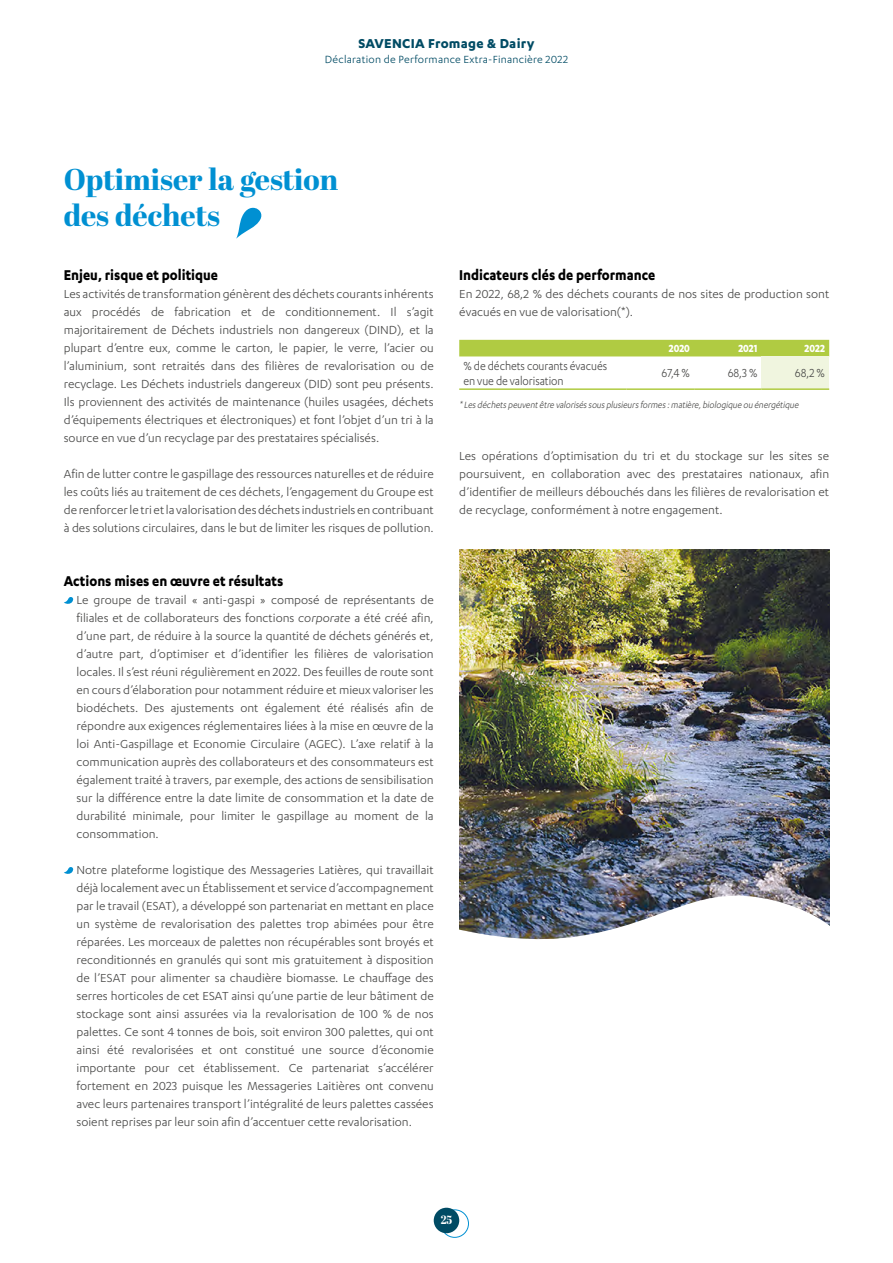
<style>
.page{position:relative;width:893px;height:1263px;background:#fff}
.page>*{position:absolute;margin:0;border:0;box-sizing:border-box;transform-origin:0 0}
.t1{font:800 30px/36px "Abril Display";color:#0090d2}
.t2{font:700 16.5px "Karbon";color:#000;scale:.9 1}
.t3{font:700 15px "Karbon";letter-spacing:.02em;color:#004b64}
.t4{font:13.5px/18px "Karbon";color:#4a4a49;text-align:justify}
.t5{font:13.5px/15px "Karbon";color:#4a4a49;scale:.9 1}
.t6{font:12px "Karbon";letter-spacing:.02em;color:#004b64}
.t7{font:700 12px "Karbon";color:#fff;scale:.9 1}
.t8{font:800 12px "Abril Display";color:#fff;scale:.9 1}
.t9{font:italic 10.5px "Karbon";color:#4a4a49;scale:.9 1}
.s1{font-style:italic}
</style>
<div class="page">
<img style="left:459px;top:550px;width:370px;height:332px">
<img style="left:459px;top:882px;width:371px;height:58px">
<svg style="left:64px;top:597px;width:9px;height:7px"></svg>
<svg style="left:64px;top:867px;width:9px;height:7px"></svg>
<div style="left:459px;top:340px;width:370px;height:16px;background:#b0cb42"></div>
<div style="left:762px;top:356px;width:67px;height:33px;background:#f0f5df"></div>
<hr style="left:459px;top:388px;width:168px;height:2px;background:#b0cb42">
<hr style="left:627px;top:388px;width:67px;height:2px;background:#b0cb42">
<hr style="left:694px;top:388px;width:68px;height:2px;background:#b0cb42">
<hr style="left:762px;top:388px;width:67px;height:2px;background:#b0cb42">
<svg style="left:236px;top:207px;width:26px;height:32px"></svg>
<div style="left:441px;top:1209px;width:28px;height:29px;border:1px solid #0090d2;border-radius:50%"></div>
<div style="left:434px;top:1208px;width:25px;height:25px;background:#004b64;border-radius:50%"></div>
<p class="t3" style="left:358px;top:35px;width:178px">SAVENCIA Fromage &amp; Dairy</p>
<p class="t6" style="left:325px;top:52px;width:245px">Déclaration de Performance Extra-Financière 2022</p>
<h1 class="t1" style="left:64px;top:163px;width:276px">Optimiser la gestion des déchets</h1>
<p class="t2" style="left:64px;top:265px;width:173px">Enjeu, risque et politique</p>
<p class="t4" style="left:64px;top:284px;width:371px">Les activités de transformation génèrent des déchets courants inhérents aux procédés de fabrication et de conditionnement. Il s’agit majoritairement de Déchets industriels non dangereux (DIND), et la plupart d’entre eux, comme le carton, le papier, le verre, l’acier ou l’aluminium, sont retraités dans des filières de revalorisation ou de recyclage. Les Déchets industriels dangereux (DID) sont peu présents.<br>Ils proviennent des activités de maintenance (huiles usagées, déchets d’équipements électriques et électroniques) et font l’objet d’un tri à la source en vue d’un recyclage par des prestataires spécialisés.</p>
<p class="t4" style="left:64px;top:464px;width:371px">Afin de lutter contre le gaspillage des ressources naturelles et de réduire les coûts liés au traitement de ces déchets, l’engagement du Groupe est de renforcer le tri et la valorisation des déchets industriels en contribuant à des solutions circulaires, dans le but de limiter les risques de pollution.</p>
<p class="t2" style="left:64px;top:571px;width:245px">Actions mises en œuvre et résultats</p>
<p class="t4" style="left:77px;top:590px;width:359px">Le groupe de travail « anti-gaspi » composé de représentants de filiales et de collaborateurs des fonctions <span class="s1">corporate</span> a été créé afin, d’une part, de réduire à la source la quantité de déchets générés et, d’autre part, d’optimiser et d’identifier les filières de valorisation locales. Il s’est réuni régulièrement en 2022. Des feuilles de route sont en cours d’élaboration pour notamment réduire et mieux valoriser les biodéchets. Des ajustements ont également été réalisés afin de répondre aux exigences réglementaires liées à la mise en œuvre de la loi Anti-Gaspillage et Economie Circulaire (AGEC). L’axe relatif à la communication auprès des collaborateurs et des consommateurs est également traité à travers, par exemple, des actions de sensibilisation sur la différence entre la date limite de consommation et la date de durabilité minimale, pour limiter le gaspillage au moment de la consommation.</p>
<p class="t4" style="left:77px;top:860px;width:359px">Notre plateforme logistique des Messageries Latières, qui travaillait déjà localement avec un Établissement et service d’accompagnement par le travail (ESAT), a développé son partenariat en mettant en place un système de revalorisation des palettes trop abimées pour être réparées. Les morceaux de palettes non récupérables sont broyés et reconditionnés en granulés qui sont mis gratuitement à disposition de l’ESAT pour alimenter sa chaudière biomasse. Le chauffage des serres horticoles de cet ESAT ainsi qu’une partie de leur bâtiment de stockage sont ainsi assurées via la revalorisation de 100 % de nos palettes. Ce sont 4 tonnes de bois, soit environ 300 palettes, qui ont ainsi été revalorisées et ont constitué une source d’économie importante pour cet établissement. Ce partenariat s’accélérer fortement en 2023 puisque les Messageries Laitières ont convenu avec leurs partenaires transport l’intégralité de leurs palettes cassées soient reprises par leur soin afin d’accentuer cette revalorisation.</p>
<p class="t2" style="left:459px;top:265px;width:219px">Indicateurs clés de performance</p>
<p class="t4" style="left:459px;top:284px;width:371px">En 2022, 68,2 % des déchets courants de nos sites de production sont évacués en vue de valorisation(*).</p>
<p class="t7" style="left:669px;top:342px;width:25px">2020</p>
<p class="t7" style="left:738px;top:342px;width:23px">2021</p>
<p class="t7" style="left:804px;top:342px;width:24px">2022</p>
<p class="t5" style="left:463px;top:358px;width:161px">% de déchets courants évacués en vue de valorisation</p>
<p class="t5" style="left:662px;top:365px;width:33px">67,4 %</p>
<p class="t5" style="left:728px;top:365px;width:34px">68,3 %</p>
<p class="t5" style="left:795px;top:365px;width:35px">68,2 %</p>
<p class="t9" style="left:459px;top:399px;width:381px">*Lesdéchetspeuventêtre valoriséssousplusieursformes:matière,biologique ou énergétique</p>
<p class="t4" style="left:459px;top:446px;width:371px">Les opérations d’optimisation du tri et du stockage sur les sites se poursuivent, en collaboration avec des prestataires nationaux, afin d’identifier de meilleurs débouchés dans les filières de revalorisation et de recyclage, conformément à notre engagement.</p>
<p class="t8" style="left:441px;top:1211px;width:14px">25</p>
</div>
